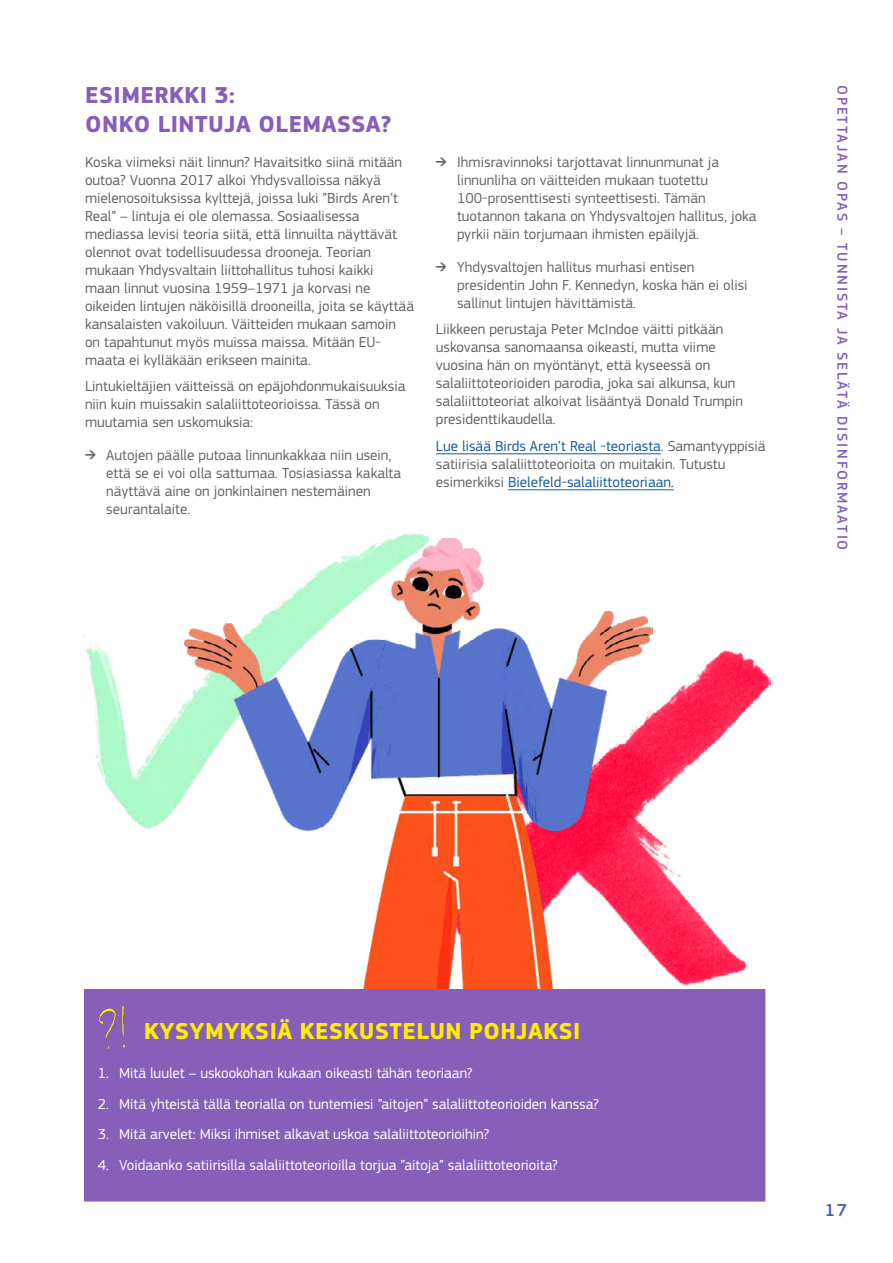
<style>
.page{position:relative;width:893px;height:1263px;background:#fff}
.page>*{position:absolute;margin:0;border:0;box-sizing:border-box;transform-origin:0 0}
.Heading_2_H2_16pt_fo{font:700 24px/28.8px "EC Square Sans Pro";letter-spacing:.02em;color:#875fb9}
.Heading_2_H2_16pt{font:700 24px "EC Square Sans Pro";letter-spacing:.02em;color:#ffed00}
.t1{font:500 18px "EC Square Sans Pro";color:#4460a5}
.Body_text_P{font:15px/18px "EC Square Sans Pro";color:#626365}
.t2{font:15px/18px "EC Square Sans Pro";color:#646567}
.t3{font:15px "EC Square Sans Pro";color:#fff}
.t4{font:500 15px "EC Square Sans Pro";letter-spacing:.12em;color:#875fb9}
.s1{color:#165b9a}
</style>
<div class="page">
<img style="left:84px;top:533px;width:345px;height:295px">
<img style="left:653px;top:650px;width:118px;height:335px">
<img style="left:185px;top:539px;width:468px;height:450px">
<hr style="left:436px;top:453px;width:225px;height:1px;background:#165b9a">
<hr style="left:508px;top:489px;width:166px;height:1px;background:#165b9a">
<div style="left:84px;top:990px;width:681px;height:211px;background:#875fb9"></div>
<div style="left:84px;top:989px;width:681px;height:212px;border:1px solid #875fb9"></div>
<img style="left:98px;top:1005px;width:28px;height:44px">
<h2 class="Heading_2_H2_16pt_fo" style="left:85px;top:82px;width:308px">ESIMERKKI 3:<br>ONKO LINTUJA OLEMASSA?</h2>
<p class="Body_text_P" style="left:85px;top:153px;width:330px">Koska viimeksi näit linnun? Havaitsitko siinä mitään outoa? Vuonna 2017 alkoi Yhdysvalloissa näkyä mielenosoituksissa kylttejä, joissa luki ”Birds Aren’t Real” – lintuja ei ole olemassa. Sosiaalisessa mediassa levisi teoria siitä, että linnuilta näyttävät olennot ovat todellisuudessa drooneja. Teorian mukaan Yhdysvaltain liittohallitus tuhosi kaikki<br>maan linnut vuosina 1959–1971 ja korvasi ne oikeiden lintujen näköisillä drooneilla, joita se käyttää kansalaisten vakoiluun. Väitteiden mukaan samoin on tapahtunut myös muissa maissa. Mitään EU&shy;maata ei kylläkään erikseen mainita.</p>
<p class="Body_text_P" style="left:85px;top:378px;width:322px">Lintukieltäjien väitteissä on epäjohdonmukaisuuksia niin kuin muissakin salaliittoteorioissa. Tässä on muutamia sen uskomuksia:</p>
<p class="t2" style="left:106px;top:446px;width:296px;text-indent:-21px">➔ Autojen päälle putoaa linnunkakkaa niin usein, että se ei voi olla sattumaa. Tosiasiassa kakalta näyttävä aine on jonkinlainen nestemäinen seurantalaite.</p>
<p class="t2" style="left:457px;top:153px;width:301px;text-indent:-21px">➔ Ihmisravinnoksi tarjottavat linnunmunat ja linnunliha on väitteiden mukaan tuotettu 100-prosenttisesti synteettisesti. Tämän tuotannon takana on Yhdysvaltojen hallitus, joka pyrkii näin torjumaan ihmisten epäilyjä.</p>
<p class="t2" style="left:457px;top:258px;width:292px;text-indent:-21px">➔ Yhdysvaltojen hallitus murhasi entisen presidentin John F. Kennedyn, koska hän ei olisi sallinut lintujen hävittämistä.</p>
<p class="Body_text_P" style="left:436px;top:320px;width:309px">Liikkeen perustaja Peter McIndoe väitti pitkään uskovansa sanomaansa oikeasti, mutta viime vuosina hän on myöntänyt, että kyseessä on salaliittoteorioiden parodia, joka sai alkunsa, kun salaliittoteoriat alkoivat lisääntyä Donald Trumpin presidenttikaudella.</p>
<p class="Body_text_P" style="left:436px;top:437px;width:331px"><span class="s1">Lue lisää Birds Aren’t Real -teoriasta</span>. Samantyyppisiä satiirisia salaliittoteorioita on muitakin. Tutustu esimerkiksi <span class="s1">Bielefeld-salaliittoteoriaan.</span></p>
<p class="t4" style="left:851px;top:85px;width:467px;rotate:90deg">OPETTAJAN OPAS – TUNNISTA JA SELÄTÄ DISINFORMAATIO</p>
<h2 class="Heading_2_H2_16pt" style="left:144px;top:1016px;width:438px">KYSYMYKSIÄ KESKUSTELUN POHJAKSI</h2>
<p class="t3" style="left:98px;top:1064px;width:376px">1. Mitä luulet – uskookohan kukaan oikeasti tähän teoriaan?</p>
<p class="t3" style="left:98px;top:1095px;width:502px">2. Mitä yhteistä tällä teorialla on tuntemiesi ”aitojen” salaliittoteorioiden kanssa?</p>
<p class="t3" style="left:98px;top:1126px;width:393px">3. Mitä arvelet: Miksi ihmiset alkavat uskoa salaliittoteorioihin?</p>
<p class="t3" style="left:98px;top:1156px;width:461px">4. Voidaanko satiirisilla salaliittoteorioilla torjua ”aitoja” salaliittoteorioita?</p>
<p class="t1" style="left:825px;top:1199px;width:24px">17</p>
</div>
